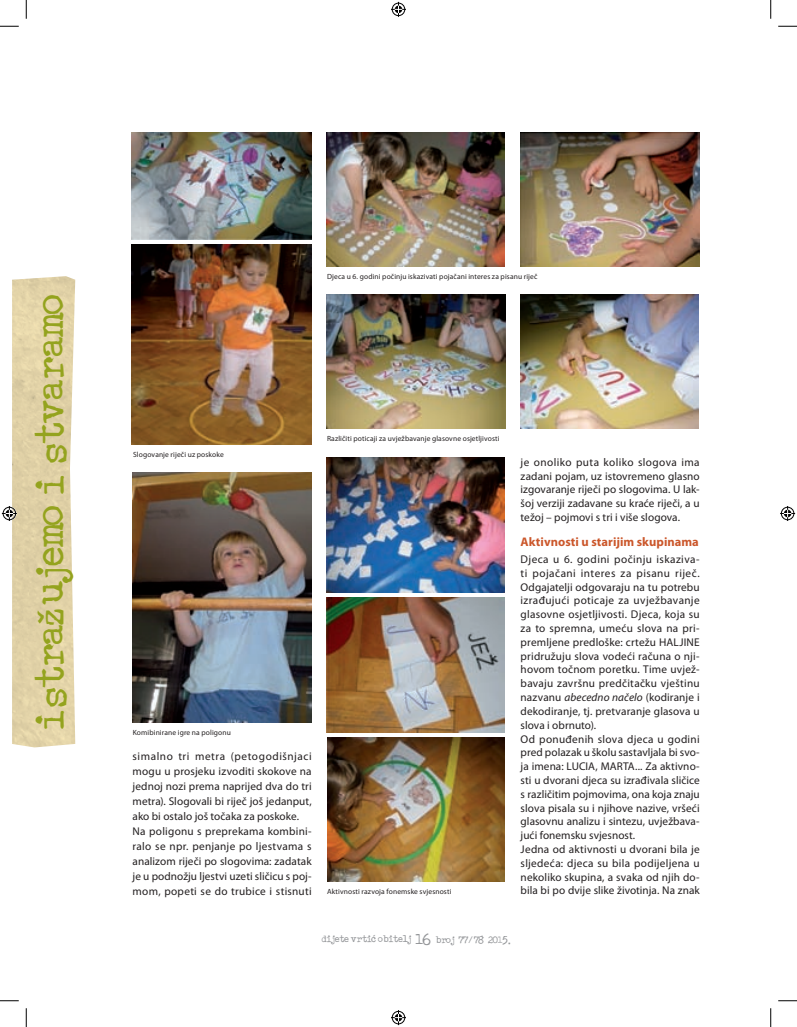
<style>
.page{position:relative;width:797px;height:1027px;background:#fff}
.page>*{position:absolute;margin:0;border:0;box-sizing:border-box;transform-origin:0 0}
.t1{font:31.25px "ACOUSTICBASSV";color:#94a31e}
.t2{font:700 12.5px "Myriad Pro";letter-spacing:.005em;color:#cb572b}
.t3{font:11.25px/13.9px "Myriad Pro";letter-spacing:.015em;color:#231f20}
.t4{font:7.5px "Myriad Pro";letter-spacing:.015em;color:#231f20}
.t5{font:7.5px "ACOUSTICBASSV";color:#939598}
.s1{font-style:italic}
.s2{font-size:12.5px}
</style>
<div class="page">
<img style="left:12px;top:276px;width:63px;height:471px">
<img style="left:327px;top:133px;width:177px;height:133px">
<img style="left:521px;top:133px;width:178px;height:133px">
<img style="left:327px;top:294px;width:179px;height:134px">
<img style="left:521px;top:294px;width:177px;height:134px">
<img style="left:327px;top:457px;width:177px;height:135px">
<img style="left:327px;top:598px;width:177px;height:134px">
<img style="left:327px;top:738px;width:177px;height:143px">
<img style="left:133px;top:473px;width:178px;height:249px">
<img style="left:132px;top:133px;width:180px;height:107px">
<img style="left:132px;top:245px;width:179px;height:199px">
<svg style="left:0;top:25px;width:19px;height:2px"></svg>
<svg style="left:778px;top:25px;width:19px;height:2px"></svg>
<svg style="left:0;top:1000px;width:19px;height:1px"></svg>
<svg style="left:778px;top:1000px;width:19px;height:1px"></svg>
<svg style="left:25px;top:0;width:2px;height:19px"></svg>
<svg style="left:25px;top:1008px;width:2px;height:19px"></svg>
<svg style="left:770px;top:0;width:1px;height:19px"></svg>
<svg style="left:770px;top:1008px;width:1px;height:19px"></svg>
<svg style="left:391px;top:2px;width:15px;height:15px"></svg>
<svg style="left:391px;top:1010px;width:15px;height:15px"></svg>
<svg style="left:2px;top:506px;width:15px;height:15px"></svg>
<svg style="left:780px;top:506px;width:15px;height:15px"></svg>
<h1 class="t1" style="left:25px;top:732px;width:438px;rotate:-90deg">istražujemo i stvaramo</h1>
<p class="t4" style="left:327px;top:272px;width:212px">Djeca u 6. godini počinju iskazivati pojačani interes za pisanu riječ</p>
<p class="t4" style="left:133px;top:450px;width:92px">Slogovanje riječi uz poskoke</p>
<p class="t4" style="left:327px;top:434px;width:174px">Različiti poticaji za uvježbavanje glasovne osjetljivosti</p>
<p class="t4" style="left:133px;top:728px;width:100px">Komibinirane igre na poligonu</p>
<p class="t3" style="left:133px;top:749px;width:180px;line-height:14.9px">simalno tri metra (petogodišnjaci mogu u prosjeku izvoditi skokove na jednoj nozi prema naprijed dva do tri metra). Slogovali bi riječ još jedanput, ako bi ostalo još točaka za poskoke.<br>Na poligonu s preprekama kombini&shy;ralo se npr. penjanje po ljestvama s analizom riječi po slogovima: zadatak je u podnožju ljestvi uzeti sličicu s poj&shy;mom, popeti se do trubice i stisnuti</p>
<p class="t4" style="left:327px;top:887px;width:126px">Aktivnosti razvoja fonemske svjesnosti</p>
<p class="t3" style="left:520px;top:455px;width:180px;text-align:justify">je onoliko puta koliko slogova ima zadani pojam, uz istovremeno glasno izgovaranje riječi po slogovima. U lak&shy;šoj verziji zadavane su kraće riječi, a u težoj – pojmovi s tri i više slogova.</p>
<p class="t2" style="left:520px;top:533px;width:180px">Aktivnosti u starijim skupinama</p>
<p class="t3" style="left:520px;top:552px;width:181px">Djeca u 6. godini počinju iskaziva&shy;ti pojačani interes za pisanu riječ.<br>Odgajatelji odgovaraju na tu potrebu izrađujući poticaje za uvježbavanje glasovne osjetljivosti. Djeca, koja su za to spremna, umeću slova na pri&shy;premljene predloške: crtežu HALJINE pridružuju slova vodeći računa o nji&shy;hovom točnom poretku. Time uvjež&shy;bavaju završnu predčitačku vještinu nazvanu <span class="s1">abecedno načelo</span> (kodiranje i dekodiranje, tj. pretvaranje glasova u slova i obrnuto).<br>Od ponuđenih slova djeca u godini pred polazak u školu sastavljala bi svo&shy;ja imena: LUCIA, MARTA... Za aktivno&shy;sti u dvorani djeca su izrađivala sličice s različitim pojmovima, ona koja znaju slova pisala su i njihove nazive, vršeći glasovnu analizu i sintezu, uvježbava&shy;jući fonemsku svjesnost.<br>Jedna od aktivnosti u dvorani bila je sljedeća: djeca su bila podijeljena u nekoliko skupina, a svaka od njih do&shy;bila bi po dvije slike životinja. Na znak</p>
<p class="t5" style="left:321px;top:933px;width:195px">dijete vrtić obitelj <span class="s2">16</span> broj 77/ 78 2015.</p>
</div>
